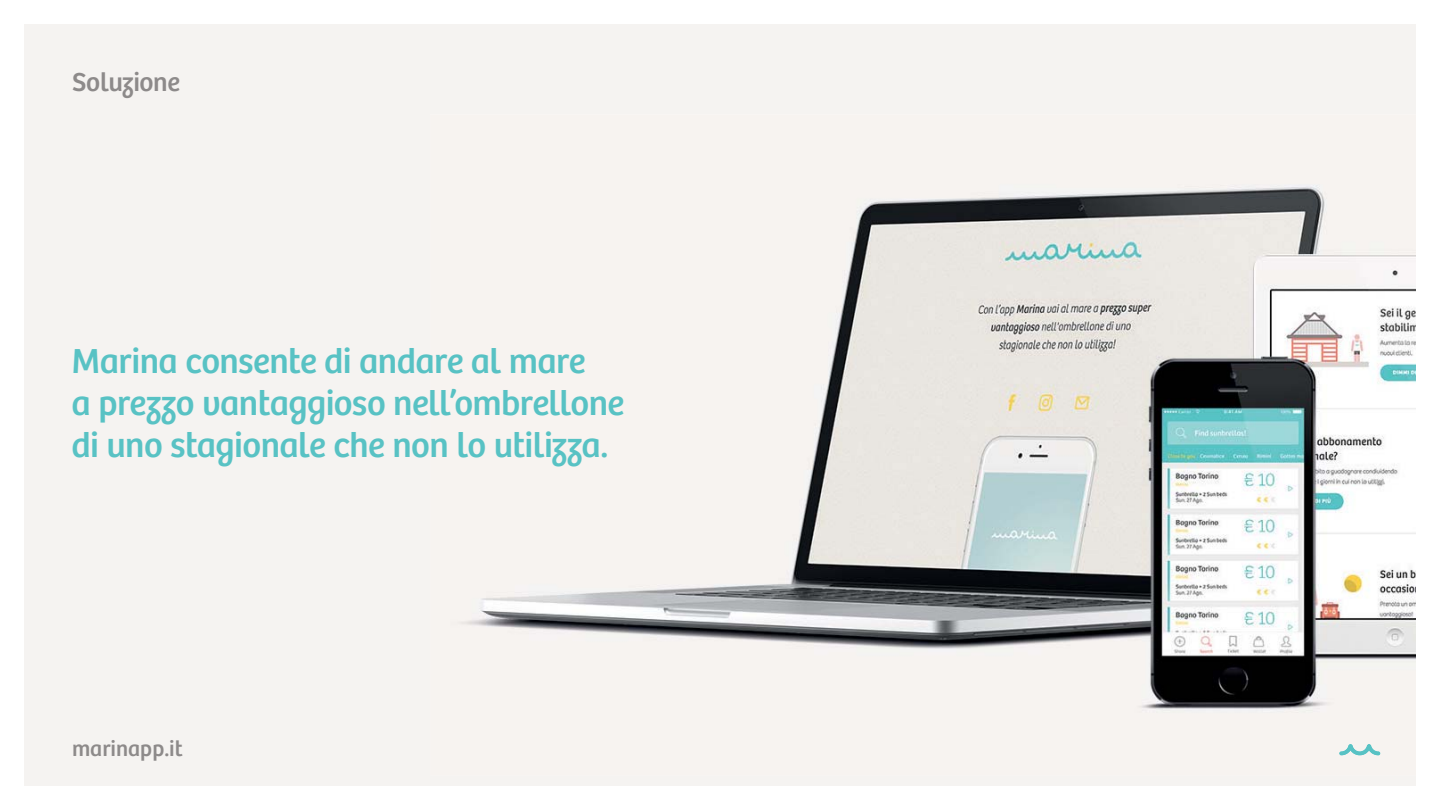
<style>
.page{position:relative;width:1440px;height:810px;background:#fff}
.page>*{position:absolute;margin:0;border:0;box-sizing:border-box;transform-origin:0 0}
.t1{font:36px/42px "Bree";letter-spacing:-.015em;color:#58c2c4}
.t2{font:27px "Bree";letter-spacing:-.015em;color:#8d8a8a}
.t3{font:22.5px "Bree";color:#8d8a8a}
</style>
<div class="page">
<div style="left:24px;top:24px;width:1392px;height:762px;background:#f5f3f1"></div>
<img style="left:430px;top:115px;width:986px;height:660px">
<img style="left:1339px;top:744px;width:41px;height:11px">
<p class="t2" style="left:72px;top:72px;width:109px">Soluzione</p>
<p class="t1" style="left:72px;top:343px;width:554px">Marina consente di andare al mare<br>a prezzo vantaggioso nell’ombrellone di uno stagionale che non lo utilizza.</p>
<p class="t3" style="left:72px;top:740px;width:112px">marinapp.it</p>
</div>
